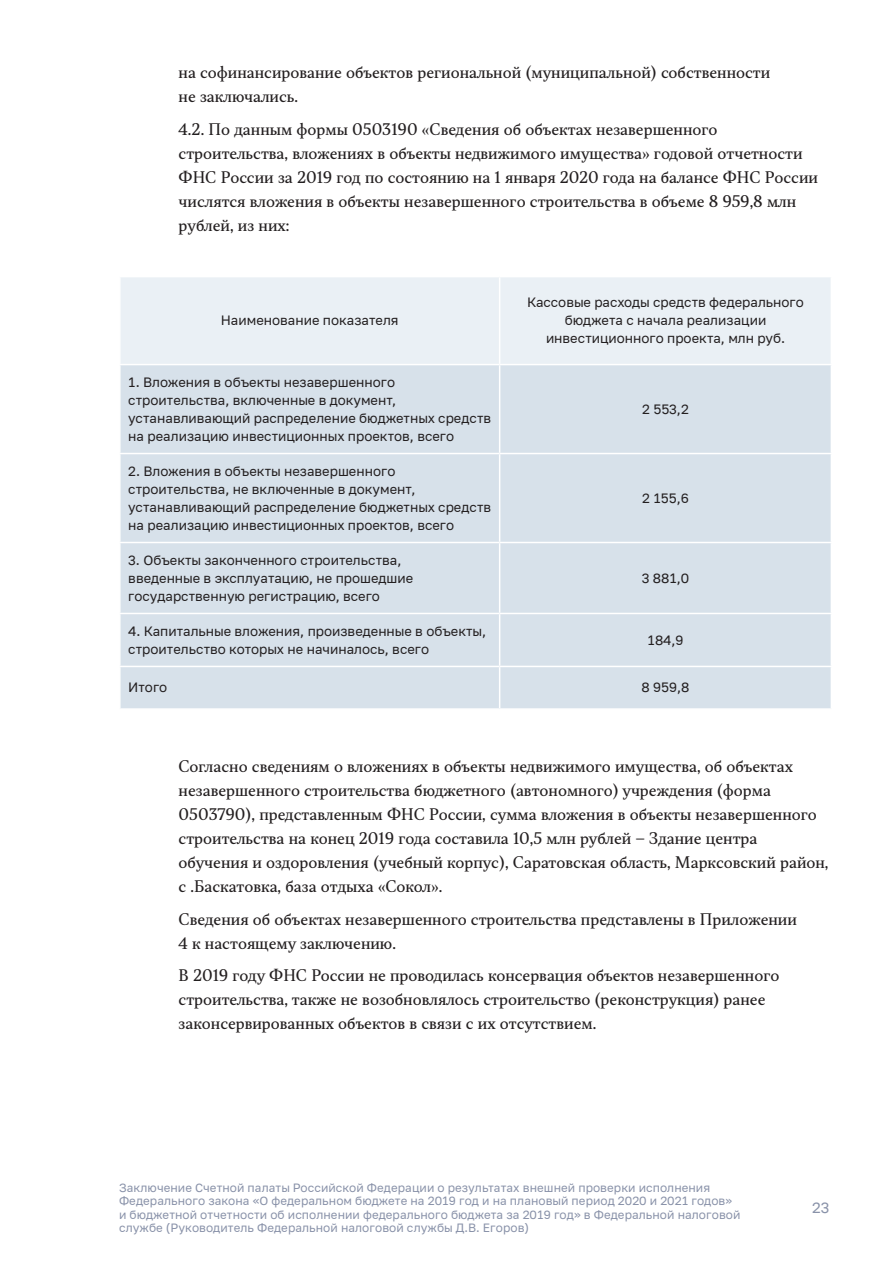
<style>
.page{position:relative;width:893px;height:1263px;background:#fff}
.page>*{position:absolute;margin:0;border:0;box-sizing:border-box;transform-origin:0 0}
.Текст___Абзац{font:15px/24px "TT Jenevers";color:#231f20}
.t1{font:15px "PT Russia Text";color:#8992a9}
.Таблицы___Левая_коло{font:13.5px/18px "PT Russia Text";color:#231f20}
.Таблицы___Шапка{font:13.5px/18px "PT Russia Text";color:#231f20;text-align:center}
.Таблицы___Данные{font:13.5px "PT Russia Text";color:#231f20}
.t2{font:12px/13.5px "PT Russia Text";letter-spacing:.005em;color:#8992a9}
</style>
<div class="page">
<div style="left:121px;top:277px;width:710px;height:87px;background:#eaf0f5"></div>
<div style="left:121px;top:365px;width:710px;height:343px;background:#d7e1ea"></div>
<hr style="left:499px;top:277px;width:1px;height:87px;background:#fff">
<hr style="left:499px;top:365px;width:1px;height:88px;background:#fff">
<hr style="left:119px;top:453px;width:381px;height:1px;background:#fff">
<hr style="left:500px;top:453px;width:332px;height:1px;background:#fff">
<hr style="left:499px;top:454px;width:1px;height:88px;background:#fff">
<hr style="left:119px;top:542px;width:381px;height:1px;background:#fff">
<hr style="left:500px;top:542px;width:332px;height:1px;background:#fff">
<hr style="left:499px;top:543px;width:1px;height:70px;background:#fff">
<hr style="left:119px;top:613px;width:381px;height:1px;background:#fff">
<hr style="left:500px;top:613px;width:332px;height:1px;background:#fff">
<hr style="left:499px;top:614px;width:1px;height:52px;background:#fff">
<hr style="left:119px;top:666px;width:381px;height:1px;background:#fff">
<hr style="left:500px;top:666px;width:332px;height:1px;background:#fff">
<hr style="left:499px;top:667px;width:1px;height:41px;background:#fff">
<p class="Текст___Абзац" style="left:179px;top:61px;width:593px">на софинансирование объектов региональной (муниципальной) собственности не заключались.</p>
<p class="Текст___Абзац" style="left:179px;top:117px;width:641px">4.2. По данным формы 0503190 «Сведения об объектах незавершенного строительства, вложениях в объекты недвижимого имущества» годовой отчетности ФНС России за 2019 год по состоянию на 1 января 2020 года на балансе ФНС России числятся вложения в объекты незавершенного строительства в объеме 8 959,8 млн рублей, из них:</p>
<p class="Таблицы___Шапка" style="left:221px;top:311px;width:179px">Наименование показателя</p>
<p class="Таблицы___Левая_коло" style="left:128px;top:373px;width:364px">1. Вложения в объекты незавершенного строительства, включенные в документ, устанавливающий распределение бюджетных средств на реализацию инвестиционных проектов, всего</p>
<p class="Таблицы___Левая_коло" style="left:128px;top:462px;width:364px">2. Вложения в объекты незавершенного строительства, не включенные в документ, устанавливающий распределение бюджетных средств на реализацию инвестиционных проектов, всего</p>
<p class="Таблицы___Левая_коло" style="left:128px;top:551px;width:286px">3. Объекты законченного строительства, введенные в эксплуатацию, не прошедшие государственную регистрацию, всего</p>
<p class="Таблицы___Шапка" style="left:527px;top:293px;width:278px">Кассовые расходы средств федерального бюджета с начала реализации инвестиционного проекта, млн руб.</p>
<p class="Таблицы___Данные" style="left:642px;top:401px;width:48px">2 553,2</p>
<p class="Таблицы___Данные" style="left:642px;top:490px;width:48px">2 155,6</p>
<p class="Таблицы___Данные" style="left:642px;top:570px;width:49px">3 881,0</p>
<p class="Таблицы___Левая_коло" style="left:128px;top:622px;width:359px">4. Капитальные вложения, произведенные в объекты, строительство которых не начиналось, всего</p>
<p class="Таблицы___Данные" style="left:648px;top:632px;width:37px">184,9</p>
<p class="Таблицы___Левая_коло" style="left:128px;top:679px;width:41px">Итого</p>
<p class="Таблицы___Данные" style="left:641px;top:680px;width:50px">8 959,8</p>
<p class="Текст___Абзац" style="left:179px;top:755px;width:651px">Согласно сведениям о вложениях в объекты недвижимого имущества, об объектах незавершенного строительства бюджетного (автономного) учреждения (форма 0503790), представленным ФНС России, сумма вложения в объекты незавершенного строительства на конец 2019 года составила 10,5 млн рублей – Здание центра обучения и оздоровления (учебный корпус), Саратовская область, Марксовский район, с .Баскатовка, база отдыха «Сокол».</p>
<p class="Текст___Абзац" style="left:179px;top:907px;width:620px">Сведения об объектах незавершенного строительства представлены в Приложении<br>4 к настоящему заключению.</p>
<p class="Текст___Абзац" style="left:179px;top:964px;width:602px">В 2019 году ФНС России не проводилась консервация объектов незавершенного строительства, также не возобновлялось строительство (реконструкция) ранее законсервированных объектов в связи с их отсутствием.</p>
<p class="t2" style="left:119px;top:1180px;width:623px">Заключение Счетной палаты Российской Федерации о результатах внешней проверки исполнения Федерального закона «О федеральном бюджете на 2019 год и на плановый период 2020 и 2021 годов» и бюджетной отчетности об исполнении федерального бюджета за 2019 год» в Федеральной налоговой службе (Руководитель Федеральной налоговой службы Д.В. Егоров)</p>
<p class="t1" style="left:812px;top:1199px;width:19px">23</p>
</div>
